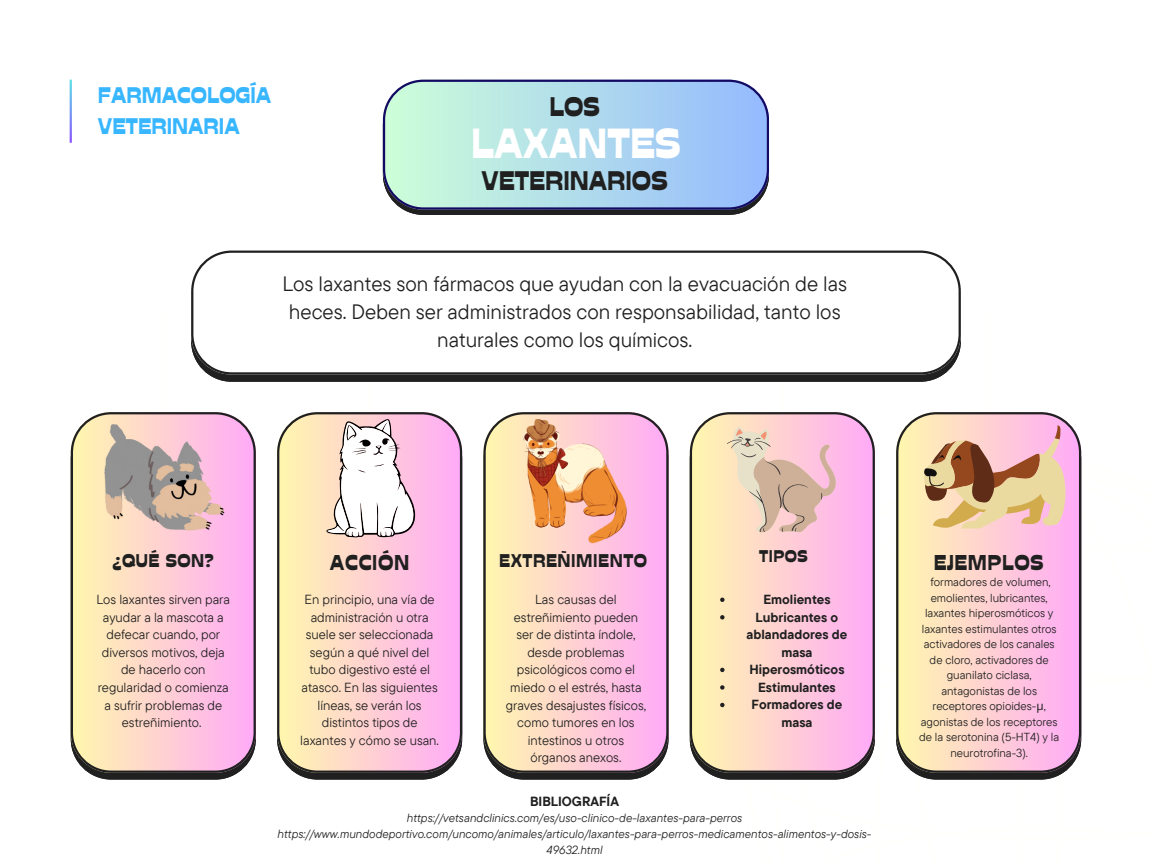
<style>
.page{position:relative;width:1152px;height:864px;background:#fff}
.page>*{position:absolute;margin:0;border:0;box-sizing:border-box;transform-origin:0 0}
.t1{font:42px "Stadio Now Novarese";color:#fff}
.t2{font:26.85px "Stadio Now Novarese";color:#202020}
.t3{font:22.5px "Stadio Now Novarese";color:#38b6ff}
.t4{font:21.45px "Stadio Now Novarese";letter-spacing:.03em;color:#202020}
.t5{font:20.7px/28.2px "TT Commons Pro";color:#202020;text-align:center}
.t6{font:18.45px "Stadio Now Novarese";letter-spacing:.03em;color:#202020}
.t7{font:16.95px "Stadio Now Novarese";letter-spacing:.03em;color:#202020}
.t8{font:13.2px/17.5px "TT Commons Pro";color:#202020;text-align:center}
.t9{font:700 13.2px/17.5px "TT Commons Pro";color:#202020;text-align:center}
.t10{font:italic 11.85px/15.8px "TT Commons Pro";color:#202020;text-align:center}
.t11{font:11.7px/15.6px "TT Commons Pro";color:#202020;text-align:center}
.s1{font-family:"Noto Sans"}
</style>
<div class="page">
<svg style="left:208px;top:374px;width:736px;height:7px;background:#2b2b2b"></svg>
<div style="left:404px;top:210px;width:344px;height:5px;background:#202020"></div>
<svg style="left:383px;top:80px;width:386px;height:130px;background:#abd3e4"></svg>
<svg style="left:191px;top:251px;width:770px;height:123px"></svg>
<svg style="left:71px;top:412px;width:185px;height:361px;background:#f4c8ca"></svg>
<svg style="left:277px;top:412px;width:185px;height:361px;background:#f4c9ca"></svg>
<svg style="left:483px;top:412px;width:186px;height:361px;background:#f3c8ca"></svg>
<svg style="left:690px;top:412px;width:185px;height:361px;background:#f4c8ca"></svg>
<svg style="left:896px;top:412px;width:185px;height:361px;background:#f4c9c9"></svg>
<img style="left:104px;top:425px;width:121px;height:105px">
<svg style="left:924px;top:425px;width:141px;height:104px;background:#d9b093"></svg>
<svg style="left:326px;top:419px;width:89px;height:119px"></svg>
<svg style="left:727px;top:427px;width:109px;height:105px;background:#e7c4bb"></svg>
<svg style="left:720px;top:598px;width:5px;height:4px"></svg>
<svg style="left:720px;top:615px;width:5px;height:5px"></svg>
<svg style="left:720px;top:668px;width:5px;height:4px"></svg>
<svg style="left:720px;top:685px;width:5px;height:5px"></svg>
<svg style="left:720px;top:703px;width:5px;height:4px"></svg>
<svg style="left:523px;top:419px;width:103px;height:124px;background:#edaf8f"></svg>
<p class="t3" style="left:98px;top:82px;width:175px">FARMACOLOGÍA</p>
<p class="t3" style="left:98px;top:113px;width:143px">VETERINARIA</p>
<p class="t2" style="left:549px;top:90px;width:52px">LOS</p>
<p class="t1" style="left:471px;top:118px;width:211px">LAXANTES</p>
<p class="t2" style="left:481px;top:165px;width:188px">VETERINARIOS</p>
<p class="t5" style="left:283px;top:269px;width:566px">Los laxantes son fármacos que ayudan con la evacuación de las heces. Deben ser administrados con responsabilidad, tanto los naturales como los químicos.</p>
<p class="t6" style="left:113px;top:549px;width:103px">¿QUÉ SON?</p>
<p class="t8" style="left:97px;top:591px;width:135px">Los laxantes sirven para ayudar a la mascota a defecar cuando, por diversos motivos, deja de hacerlo con regularidad o comienza a sufrir problemas de estreñimiento.</p>
<p class="t4" style="left:330px;top:549px;width:81px">ACCIÓN</p>
<p class="t8" style="left:300px;top:591px;width:140px">En principio, una vía de administración u otra suele ser seleccionada según a qué nivel del tubo digestivo esté el atasco. En las siguientes líneas, se verán los distintos tipos de laxantes y cómo se usan.</p>
<p class="t7" style="left:759px;top:546px;width:50px">TIPOS</p>
<p class="t6" style="left:499px;top:549px;width:150px">EXTREÑIMIENTO</p>
<p class="t8" style="left:506px;top:591px;width:142px">Las causas del estreñimiento pueden ser de distinta índole, desde problemas psicológicos como el miedo o el estrés, hasta graves desajustes físicos, como tumores en los intestinos u otros órganos anexos.</p>
<p class="t9" style="left:763px;top:590px;width:69px">Emolientes</p>
<p class="t9" style="left:747px;top:608px;width:102px">Lubricantes o ablandadores de masa</p>
<p class="t9" style="left:749px;top:661px;width:97px">Hiperosmóticos</p>
<p class="t9" style="left:758px;top:678px;width:79px">Estimulantes</p>
<p class="t9" style="left:751px;top:696px;width:93px">Formadores de masa</p>
<p class="t9" style="left:530px;top:792px;width:90px">BIBLIOGRAFÍA</p>
<p class="t10" style="left:407px;top:810px;width:337px">https://vetsandclinics.com/es/uso-clinico-de-laxantes-para-perros</p>
<p class="t10" style="left:278px;top:826px;width:595px">https://www.mundodeportivo.com/uncomo/animales/articulo/laxantes-para-perros-medicamentos-alimentos-y-dosis-<br>49632.html</p>
<p class="t4" style="left:934px;top:549px;width:111px">EJEMPLOS</p>
<p class="t11" style="left:919px;top:574px;width:142px">formadores de volumen, emolientes, lubricantes, laxantes hiperosmóticos y laxantes estimulantes otros activadores de los canales de cloro, activadores de guanilato ciclasa, antagonistas de los receptores opioides-<span class="s1">μ</span>, agonistas de los receptores de la serotonina (5-HT4) y la neurotrofina-3).</p>
</div>
